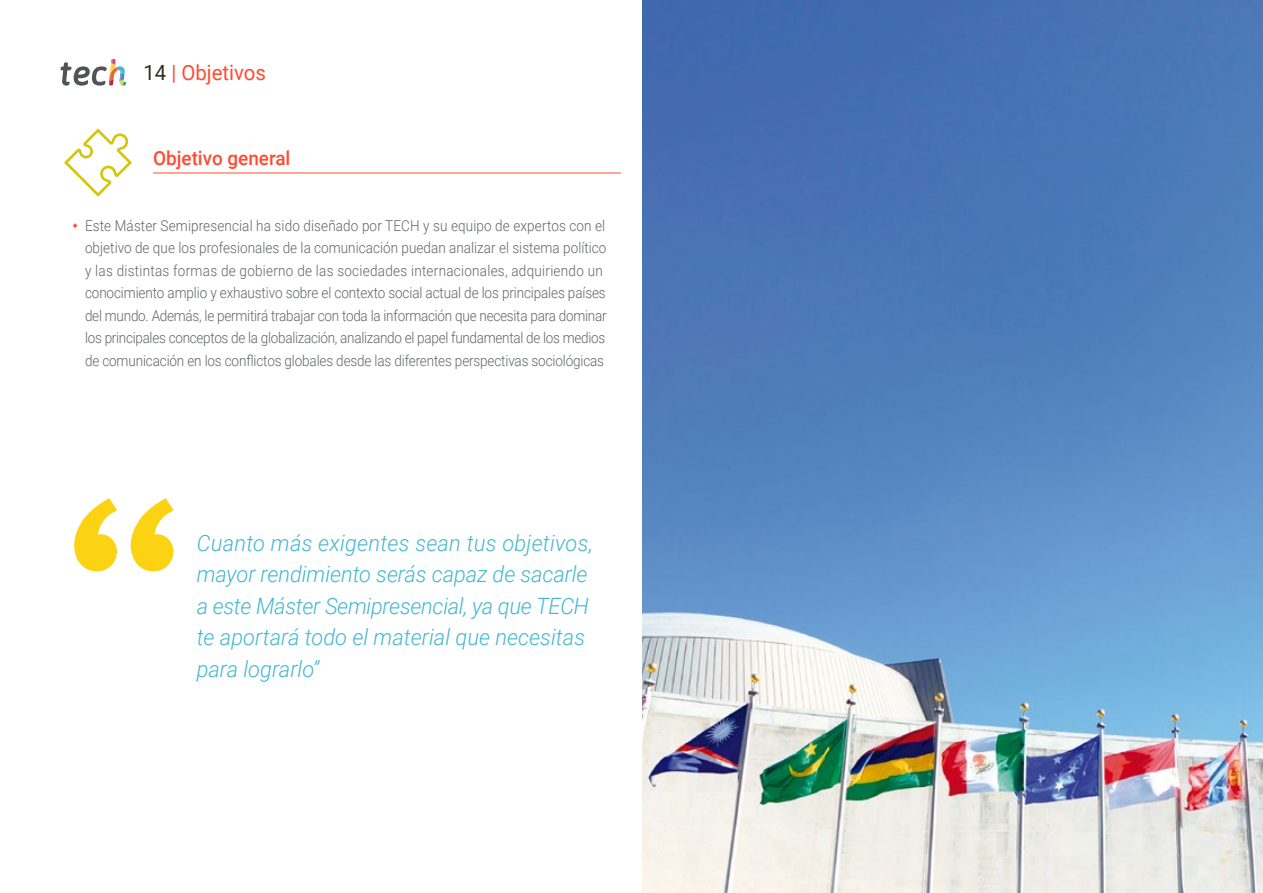
<style>
.page{position:relative;width:1263px;height:893px;background:#fff}
.page>*{position:absolute;margin:0;border:0;box-sizing:border-box;transform-origin:0 0}
.t1{font:italic 300 22.5px/31.5px "Roboto";color:#44b7cf}
.t2{font:21px "Roboto";color:#ff4b30}
.t3{font:500 19.5px "Roboto";color:#ff4b30}
.t4{font:300 15px/22.5px "Roboto";letter-spacing:-.01em;color:#61646a;scale:.9 1}
.s1{color:#312e20}
</style>
<div class="page">
<hr style="left:153px;top:173px;width:468px;height:1px;background:#ff4b30">
<svg style="left:61px;top:59px;width:65px;height:27px"></svg>
<svg style="left:74px;top:498px;width:100px;height:73px"></svg>
<img style="left:642px;top:0;width:621px;height:893px">
<svg style="left:64px;top:128px;width:68px;height:69px"></svg>
<h2 class="t2" style="left:144px;top:57px;width:124px"><span class="s1">14</span> | Objetivos</h2>
<h3 class="t3" style="left:153px;top:144px;width:139px">Objetivo general</h3>
<p class="t4" style="left:85px;top:213px;width:581px">Este Máster Semipresencial ha sido diseñado por TECH y su equipo de expertos con el objetivo de que los profesionales de la comunicación puedan analizar el sistema político y las distintas formas de gobierno de las sociedades internacionales, adquiriendo un conocimiento amplio y exhaustivo sobre el contexto social actual de los principales países del mundo. Además, le permitirá trabajar con toda la información que necesita para dominar los principales conceptos de la globalización, analizando el papel fundamental de los medios de comunicación en los conflictos globales desde las diferentes perspectivas sociológicas</p>
<h1 class="t1" style="left:197px;top:526px;width:398px">Cuanto más exigentes sean tus objetivos, mayor rendimiento serás capaz de sacarle a este Máster Semipresencial, ya que TECH te aportará todo el material que necesitas para lograrlo”</h1>
</div>
